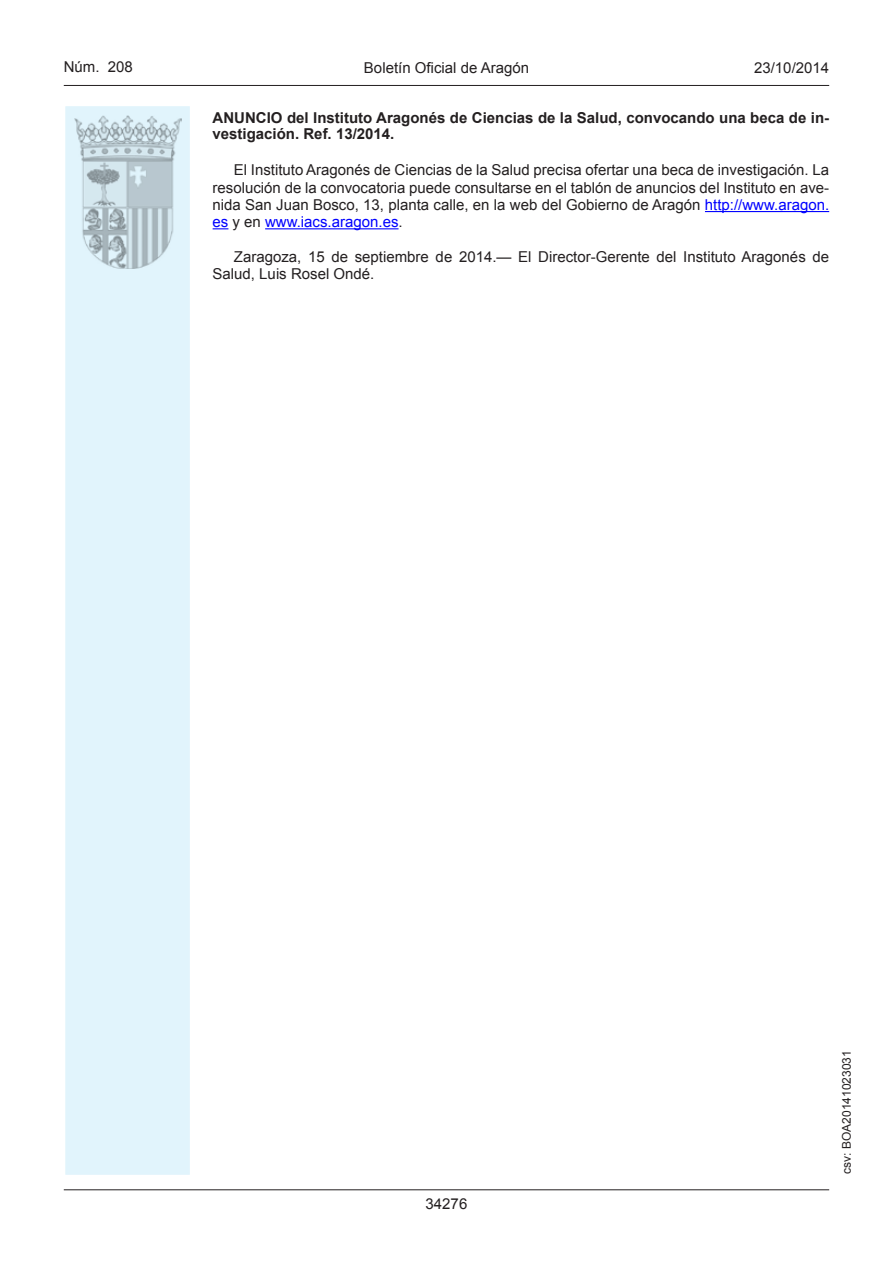
<style>
.page{position:relative;width:893px;height:1263px;background:#fff}
.page>*{position:absolute;margin:0;border:0;box-sizing:border-box;transform-origin:0 0}
.t1{font:15px/17.2px "Arial";color:#231f20;text-align:justify}
.t2{font:700 15px/16.5px "Arial";color:#231f20}
.t3{font:12px "Arial";color:#231f20}
.s1{color:#00f}
</style>
<div class="page">
<hr style="left:64px;top:1189px;width:765px;height:1px;background:#231f20">
<div style="left:64px;top:105px;width:127px;height:1071px;background:#e1f4fc;border:2px solid #fff"></div>
<img style="left:75px;top:115px;width:106px;height:153px">
<hr style="left:64px;top:85px;width:765px;height:1px;background:#231f20">
<hr style="left:705px;top:211px;width:124px;height:1px;background:#00f">
<svg style="left:213px;top:228px;width:15px;height:1px"></svg>
<hr style="left:265px;top:228px;width:134px;height:1px;background:#00f">
<p class="t1" style="left:64px;top:59px;width:71px">Núm. 208</p>
<p class="t1" style="left:364px;top:59px;width:167px">Boletín Oficial de Aragón</p>
<p class="t1" style="left:754px;top:59px;width:77px">23/10/2014</p>
<p class="t2" style="left:213px;top:110px;width:618px">ANUNCIO del Instituto Aragonés de Ciencias de la Salud, convocando una beca de in&shy;vestigación. Ref. 13/2014.</p>
<p class="t1" style="left:213px;top:162px;width:618px;text-indent:21px">El Instituto Aragonés de Ciencias de la Salud precisa ofertar una beca de investigación. La resolución de la convocatoria puede consultarse en el tablón de anuncios del Instituto en ave&shy;nida San Juan Bosco, 13, planta calle, en la web del Gobierno de Aragón <span class="s1">http://www.aragon. es</span> y en <span class="s1">www.iacs.aragon.es</span>.</p>
<p class="t1" style="left:213px;top:248px;width:618px;text-indent:21px">Zaragoza, 15 de septiembre de 2014.— El Director-Gerente del Instituto Aragonés de<br>Salud, Luis Rosel Ondé.</p>
<p class="t1" style="left:426px;top:1195px;width:43px">34276</p>
<p class="t3" style="left:839px;top:1174px;width:125px;rotate:-90deg">csv: BOA20141023031</p>
</div>
